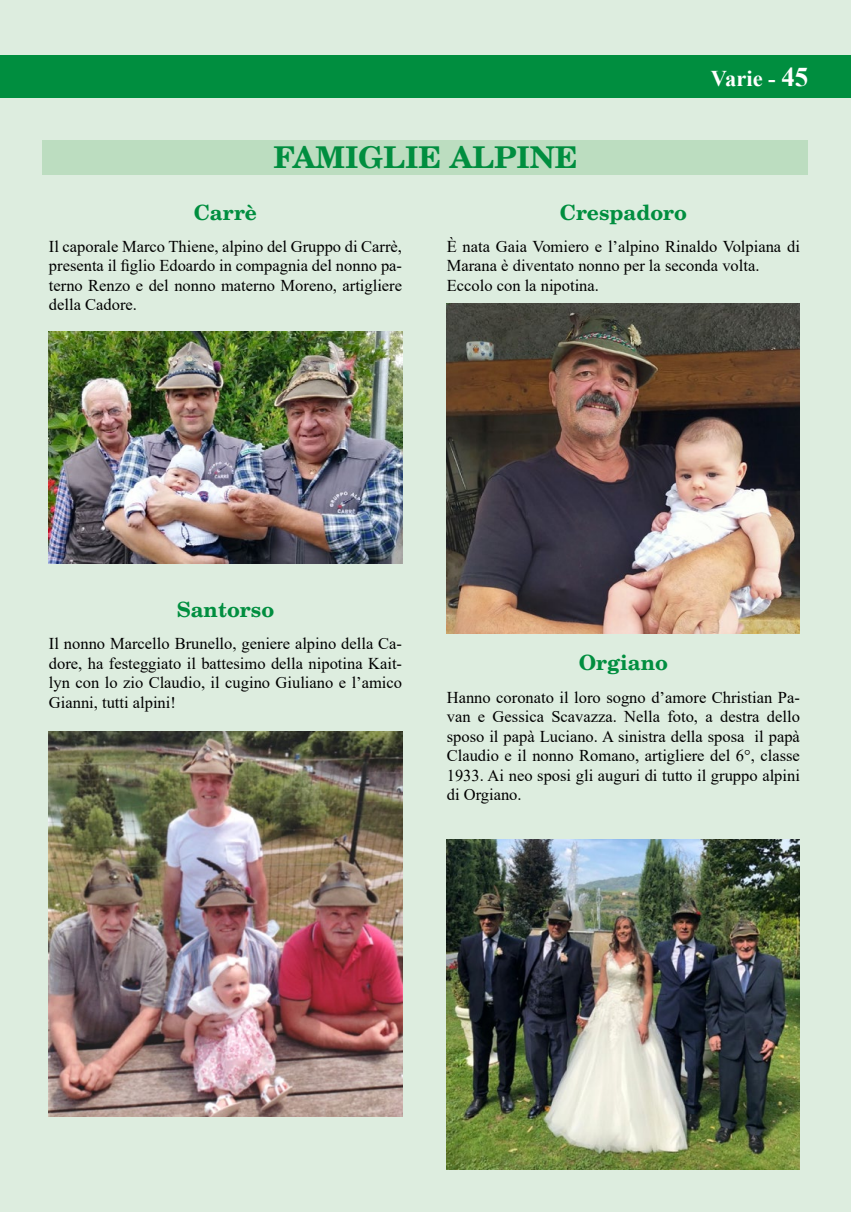
<style>
.page{position:relative;width:851px;height:1212px;background:#fff}
.page>*{position:absolute;margin:0;border:0;box-sizing:border-box;transform-origin:0 0}
.t1{font:700 30px "C059";color:#008e3f}
.t2{font:700 22.5px "Times New Roman";color:#fff}
.t3{font:700 21px "C059";color:#008e3f}
.t4{font:16.5px/19.5px "Times New Roman";color:#000;text-align:justify}
.s1{font-size:27px}
</style>
<div class="page">
<div style="left:0;top:0;width:850px;height:1212px;background:#ddeddf"></div>
<div style="left:0;top:55px;width:850px;height:43px;background:#008e3f"></div>
<img style="left:446px;top:303px;width:353px;height:331px">
<img style="left:49px;top:332px;width:353px;height:231px">
<img style="left:446px;top:839px;width:353px;height:330px">
<img style="left:49px;top:731px;width:353px;height:385px">
<div style="left:43px;top:140px;width:765px;height:34px;background:#bcddc0"></div>
<h1 class="t1" style="left:273px;top:133px;width:305px">FAMIGLIE ALPINE</h1>
<h2 class="t2" style="left:710px;top:62px;width:99px">Varie - <span class="s1">45</span></h2>
<p class="t3" style="left:194px;top:195px;width:64px">Carrè</p>
<p class="t4" style="left:49px;top:236px;width:354px">Il caporale Marco Thiene, alpino del Gruppo di Carrè, presenta il figlio Edoardo in compagnia del nonno pa&shy;terno Renzo e del nonno materno Moreno, artigliere della Cadore.</p>
<p class="t3" style="left:559px;top:195px;width:129px">Crespadoro</p>
<p class="t4" style="left:446px;top:236px;width:354px;text-align:left">È nata Gaia Vomiero e l’alpino Rinaldo Volpiana di<br>Marana è diventato nonno per la seconda volta.<br>Eccolo con la nipotina.</p>
<p class="t3" style="left:177px;top:593px;width:99px">Santorso</p>
<p class="t4" style="left:49px;top:634px;width:354px">Il nonno Marcello Brunello, geniere alpino della Ca&shy;dore, ha festeggiato il battesimo della nipotina Kait&shy;lyn con lo zio Claudio, il cugino Giuliano e l’amico Gianni, tutti alpini!</p>
<p class="t3" style="left:578px;top:646px;width:91px">Orgiano</p>
<p class="t4" style="left:446px;top:687px;width:354px">Hanno coronato il loro sogno d’amore Christian Pa&shy;van e Gessica Scavazza. Nella foto, a destra dello sposo il papà Luciano. A sinistra della sposa il papà Claudio e il nonno Romano, artigliere del 6°, classe 1933. Ai neo sposi gli auguri di tutto il gruppo alpini di Orgiano.</p>
</div>
